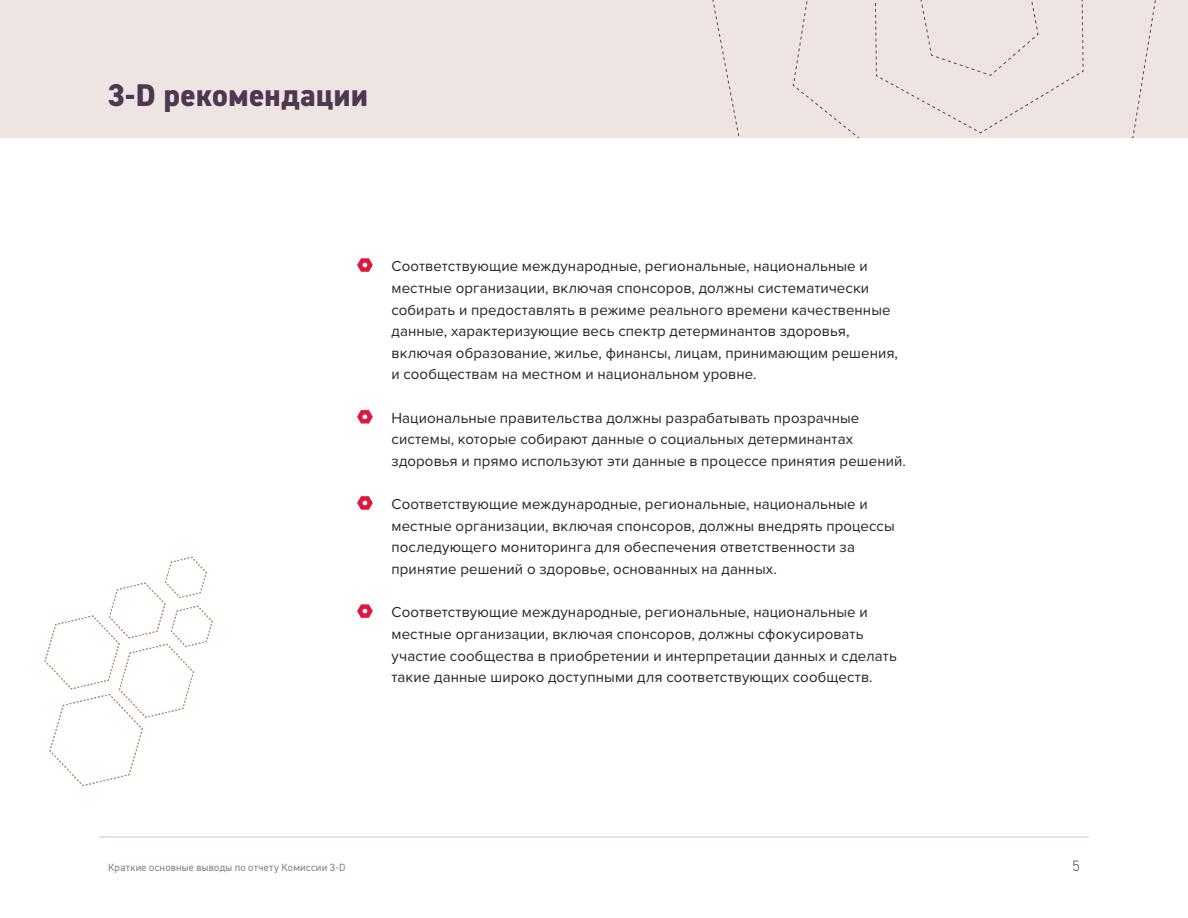
<style>
.page{position:relative;width:1188px;height:918px;background:#fff}
.page>*{position:absolute;margin:0;border:0;box-sizing:border-box;transform-origin:0 0}
.t1{font:800 31.5px "DIN2014";letter-spacing:.015em;color:#4f3752}
.t2{font:15px/21.6px "Proxima Nova";letter-spacing:.01em;color:#292423}
.t3{font:300 15px "DIN2014";color:#644e67}
.t4{font:10.5px "DIN2014";letter-spacing:.025em;color:#88768d}
</style>
<div class="page">
<div style="left:0;top:0;width:1188px;height:138px;background:#ede3df"></div>
<svg style="left:793px;top:0;width:363px;height:138px"></svg>
<hr style="left:99px;top:837px;width:990px;height:1px;background:#d7c4be">
<svg style="left:357px;top:258px;width:16px;height:14px"></svg>
<svg style="left:357px;top:410px;width:16px;height:14px"></svg>
<svg style="left:357px;top:496px;width:16px;height:14px"></svg>
<svg style="left:357px;top:604px;width:16px;height:14px"></svg>
<svg style="left:45px;top:557px;width:168px;height:229px"></svg>
<h1 class="t1" style="left:108px;top:74px;width:261px">3-D рекомендации</h1>
<p class="t2" style="left:392px;top:255px;width:508px">Соответствующие международные, региональные, национальные и местные организации, включая спонсоров, должны систематически собирать и предоставлять в режиме реального времени качественные данные, характеризующие весь спектр детерминантов здоровья, включая образование, жилье, финансы, лицам, принимающим решения, и сообществам на местном и национальном уровне.</p>
<p class="t2" style="left:392px;top:406px;width:516px">Национальные правительства должны разрабатывать прозрачные системы, которые собирают данные о социальных детерминантах здоровья и прямо используют эти данные в процессе принятия решений.</p>
<p class="t2" style="left:392px;top:493px;width:505px">Соответствующие международные, региональные, национальные и местные организации, включая спонсоров, должны внедрять процессы последующего мониторинга для обеспечения ответственности за принятие решений о здоровье, основанных на данных.</p>
<p class="t2" style="left:392px;top:601px;width:507px">Соответствующие международные, региональные, национальные и местные организации, включая спонсоров, должны сфокусировать участие сообщества в приобретении и интерпретации данных и сделать такие данные широко доступными для соответствующих сообществ.</p>
<p class="t4" style="left:108px;top:861px;width:239px">Краткие основные выводы по отчету Комиссии 3-D</p>
<p class="t3" style="left:1073px;top:857px;width:9px">5</p>
</div>
